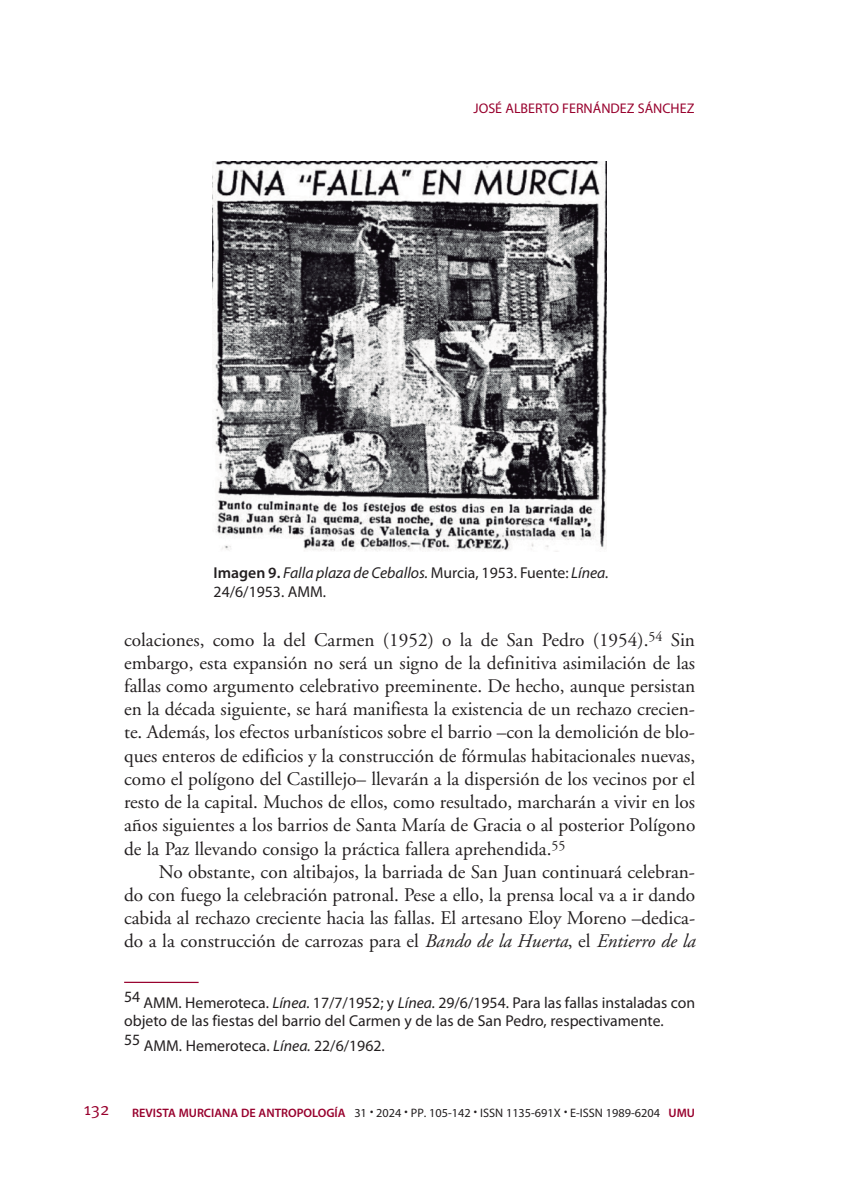
<style>
.page{position:relative;width:844px;height:1191px;background:#fff}
.page>*{position:absolute;margin:0;border:0;box-sizing:border-box;transform-origin:0 0}
.t1{font:19.25px/23.3px "Adobe Garamond";color:#231f20;text-align:justify}
.t2{font:17.5px "Meta Plus Normal";color:#98012d}
.t3{font:15.75px/18.9px "Myriad Pro";color:#231f20}
.t4{font:14px "Myriad Pro";color:#98012d}
.t5{font:12.25px "Myriad Pro";color:#231f20}
.s1{font-weight:600}
.s2{font-style:italic}
.s3{font-weight:600;color:#98012d}
</style>
<div class="page">
<img style="left:212px;top:161px;width:394px;height:391px">
<hr style="left:124px;top:981px;width:74px;height:2px;background:#98012d">
<p class="t4" style="left:473px;top:103px;width:222px">JOSÉ ALBERTO FERNÁNDEZ SÁNCHEZ</p>
<p class="t3" style="left:213px;top:564px;width:396px"><span class="s1">Imagen 9.</span> <span class="s2">Falla plaza de Ceballos.</span> Murcia, 1953. Fuente: <span class="s2">Línea.<br></span>24/6/1953. AMM.</p>
<p class="t1" style="left:124px;top:630px;width:572px">colaciones, como la del Carmen (1952) o la de San Pedro (1954).<sup>54</sup> Sin embargo, esta expansión no será un signo de la definitiva asimilación de las fallas como argumento celebrativo preeminente. De hecho, aunque persistan en la década siguiente, se hará manifiesta la existencia de un rechazo crecien&shy;te. Además, los efectos urbanísticos sobre el barrio –con la demolición de blo&shy;ques enteros de edificios y la construcción de fórmulas habitacionales nuevas, como el polígono del Castillejo– llevarán a la dispersión de los vecinos por el resto de la capital. Muchos de ellos, como resultado, marcharán a vivir en los años siguientes a los barrios de Santa María de Gracia o al posterior Polígono de la Paz llevando consigo la práctica fallera aprehendida.<sup>55</sup></p>
<p class="t1" style="left:124px;top:862px;width:572px;text-indent:35px">No obstante, con altibajos, la barriada de San Juan continuará celebran&shy;do con fuego la celebración patronal. Pese a ello, la prensa local va a ir dando cabida al rechazo creciente hacia las fallas. El artesano Eloy Moreno –dedica&shy;do a la construcción de carrozas para el <span class="s2">Bando de la Huerta</span>, el <span class="s2">Entierro de la</span></p>
<p class="t3" style="left:124px;top:994px;width:572px">54 AMM. Hemeroteca. <span class="s2">Línea.</span> 17/7/1952; y <span class="s2">Línea.</span> 29/6/1954. Para las fallas instaladas con objeto de las fiestas del barrio del Carmen y de las de San Pedro, respectivamente.</p>
<p class="t3" style="left:124px;top:1037px;width:262px">55 AMM. Hemeroteca. <span class="s2">Línea.</span> 22/6/1962.</p>
<p class="t2" style="left:84px;top:1098px;width:27px">132</p>
<p class="t5" style="left:132px;top:1108px;width:564px"><span class="s3">REVISTA MURCIANA DE ANTROPOLOGÍA</span> 31 <sup>.</sup> 2024 <sup>.</sup> PP. 105-142 <sup>.</sup> ISSN 1135-691X <sup>.</sup> E-ISSN 1989-6204 <span class="s3">UMU</span></p>
</div>
